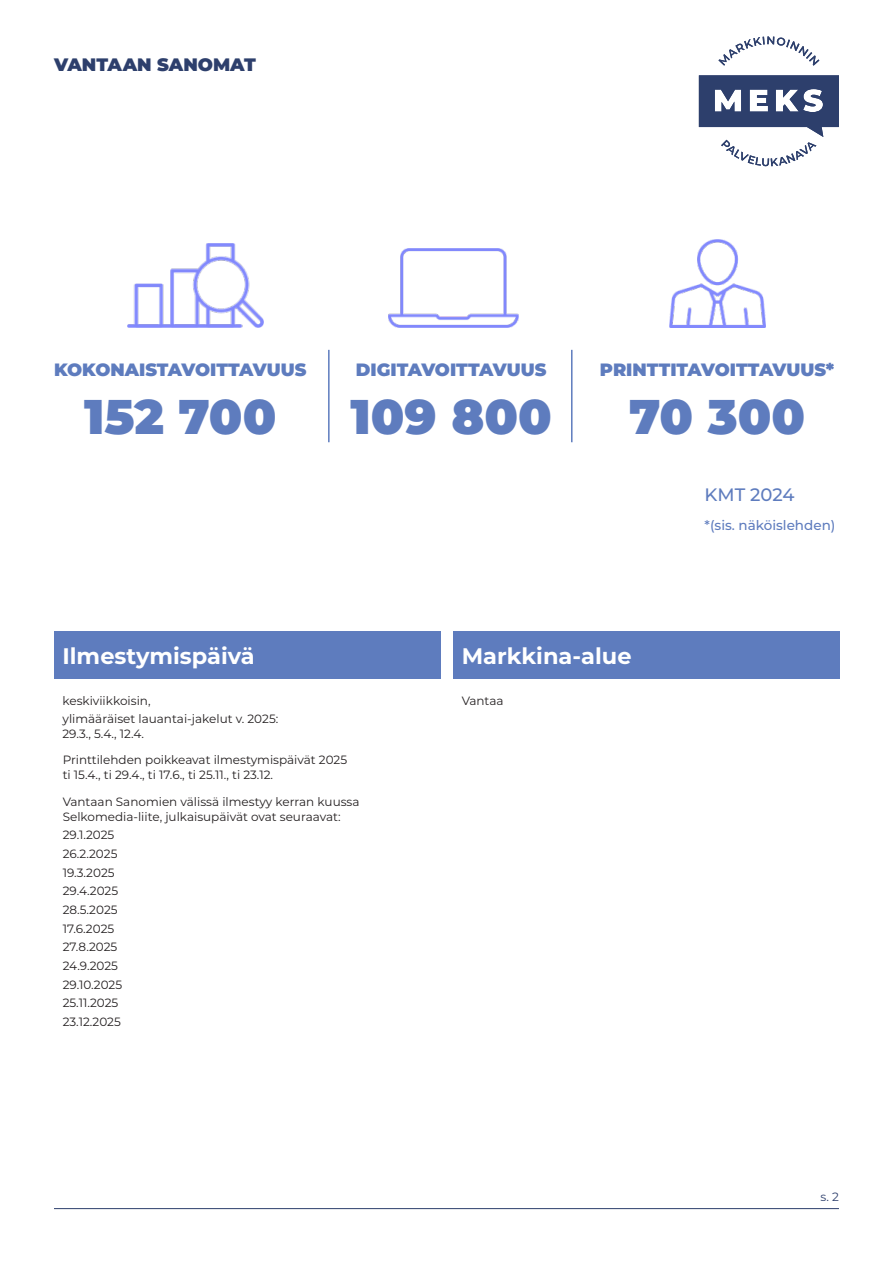
<style>
.page{position:relative;width:893px;height:1263px;background:#fff}
.page>*{position:absolute;margin:0;border:0;box-sizing:border-box;transform-origin:0 0}
.t1{font:900 48.75px "Montserrat";color:#5e7cbe}
.t2{font:700 22.5px "Montserrat";color:#fff}
.t3{font:900 18px "Montserrat";color:#2d3f6c}
.t4{font:500 18px "Montserrat";letter-spacing:-.005em;color:#5e7cbe}
.t5{font:900 17.85px "Montserrat";color:#5e7cbe}
.t6{font:500 13.5px "Montserrat";color:#5e7cbe}
.t7{font:12px/14.4px "Montserrat";color:#231f20}
.t8{font:12px "Montserrat";color:#2d3f6c}
</style>
<div class="page">
<hr style="left:54px;top:1208px;width:785px;height:1px;background:#2d3f6c">
<svg style="left:718px;top:36px;width:101px;height:30px"></svg>
<svg style="left:699px;top:75px;width:140px;height:91px"></svg>
<div style="left:453px;top:631px;width:386px;height:48px;background:#5e7cbe"></div>
<div style="left:54px;top:631px;width:386px;height:48px;background:#5e7cbe"></div>
<hr style="left:328px;top:350px;width:2px;height:92px;background:#5e7cbe">
<hr style="left:571px;top:350px;width:1px;height:92px;background:#5e7cbe">
<img style="left:128px;top:244px;width:135px;height:84px">
<img style="left:388px;top:248px;width:130px;height:80px">
<img style="left:669px;top:239px;width:96px;height:89px">
<h3 class="t3" style="left:54px;top:52px;width:203px">VANTAAN SANOMAT</h3>
<p class="t5" style="left:54px;top:356px;width:254px">KOKONAISTAVOITTAVUUS</p>
<p class="t1" style="left:84px;top:380px;width:194px">152 700</p>
<p class="t5" style="left:356px;top:356px;width:192px">DIGITAVOITTAVUUS</p>
<p class="t1" style="left:350px;top:380px;width:203px">109 800</p>
<p class="t5" style="left:600px;top:356px;width:236px">PRINTTITAVOITTAVUUS*</p>
<p class="t1" style="left:629px;top:380px;width:178px">70 300</p>
<p class="t4" style="left:705px;top:482px;width:91px">KMT 2024</p>
<p class="t6" style="left:705px;top:515px;width:132px">*(sis. näköislehden)</p>
<p class="t2" style="left:63px;top:640px;width:194px">Ilmestymispäivä</p>
<p class="t7" style="left:63px;top:693px;width:90px">keskiviikkoisin,</p>
<p class="t7" style="left:63px;top:711px;width:217px">ylimääräiset lauantai-jakelut v. 2025:<br>29.3., 5.4., 12.4.</p>
<p class="t2" style="left:462px;top:640px;width:171px">Markkina-alue</p>
<p class="t7" style="left:462px;top:693px;width:43px">Vantaa</p>
<p class="t7" style="left:63px;top:752px;width:286px">Printtilehden poikkeavat ilmestymispäivät 2025 ti 15.4., ti 29.4., ti 17.6., ti 25.11., ti 23.12.</p>
<p class="t7" style="left:63px;top:794px;width:298px">Vantaan Sanomien välissä ilmestyy kerran kuussa<br>Selkomedia-liite, julkaisupäivät ovat seuraavat:</p>
<p class="t7" style="left:63px;top:827px;width:53px">29.1.2025</p>
<p class="t7" style="left:63px;top:846px;width:56px">26.2.2025</p>
<p class="t7" style="left:63px;top:865px;width:53px">19.3.2025</p>
<p class="t7" style="left:63px;top:883px;width:57px">29.4.2025</p>
<p class="t7" style="left:63px;top:902px;width:56px">28.5.2025</p>
<p class="t7" style="left:63px;top:921px;width:53px">17.6.2025</p>
<p class="t7" style="left:63px;top:939px;width:56px">27.8.2025</p>
<p class="t7" style="left:63px;top:958px;width:57px">24.9.2025</p>
<p class="t7" style="left:63px;top:977px;width:61px">29.10.2025</p>
<p class="t7" style="left:63px;top:995px;width:57px">25.11.2025</p>
<p class="t7" style="left:63px;top:1014px;width:60px">23.12.2025</p>
<p class="t8" style="left:821px;top:1188px;width:20px">s. 2</p>
</div>
